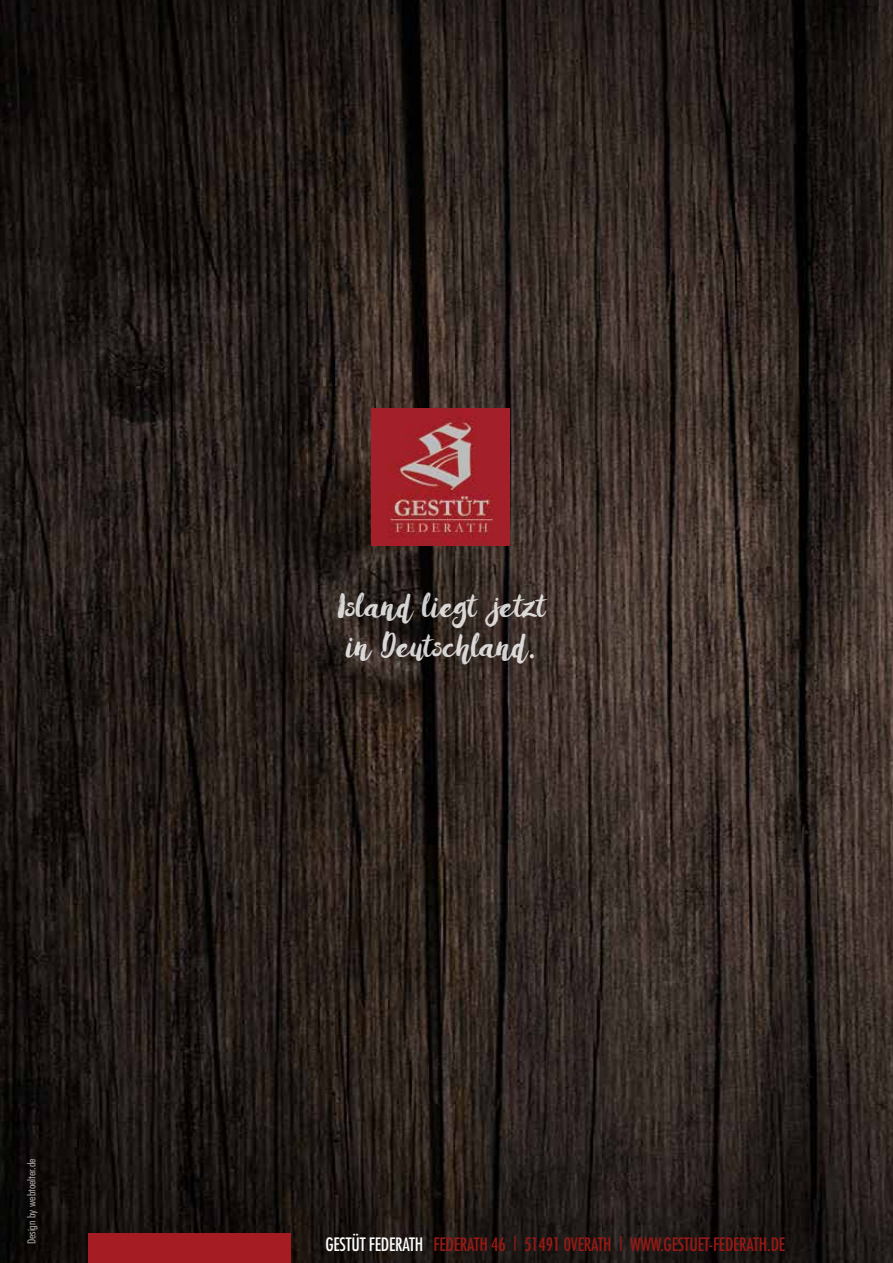
<style>
.page{position:relative;width:893px;height:1263px;background:#fff}
.page>*{position:absolute;margin:0;border:0;box-sizing:border-box;transform-origin:0 0}
.t1{font:33.75px/40.5px "Amulhed Demo";letter-spacing:-.025em;color:#fff;text-align:center}
.t2{font:condensed 18px "Futura";letter-spacing:-.01em;color:#981915}
.t3{font:300 condensed 10.5px "Futura";color:#b3b2b2;scale:1.19 1}
.s1{font-family:"Myriad Pro"}
.s2{color:#fff}
</style>
<div class="page">
<img style="left:0;top:0;width:893px;height:1263px">
<div style="left:88px;top:1233px;width:203px;height:30px;background:#a51c22"></div>
<img style="left:372px;top:408px;width:137px;height:138px">
<p class="t3" style="left:25px;top:1244px;width:74px;rotate:-90deg">Design by webtoelter.de</p>
<h1 class="t1" style="left:336px;top:589px;width:211px">Island liegt jetzt in Deutschland<span class="s1">.</span></h1>
<p class="t2" style="left:325px;top:1233px;width:461px"><span class="s2">GESTÜT FEDERATH</span> FEDERATH 46 | 51491 0VERATH | WWW.GESTUET-FEDERATH.DE</p>
</div>
